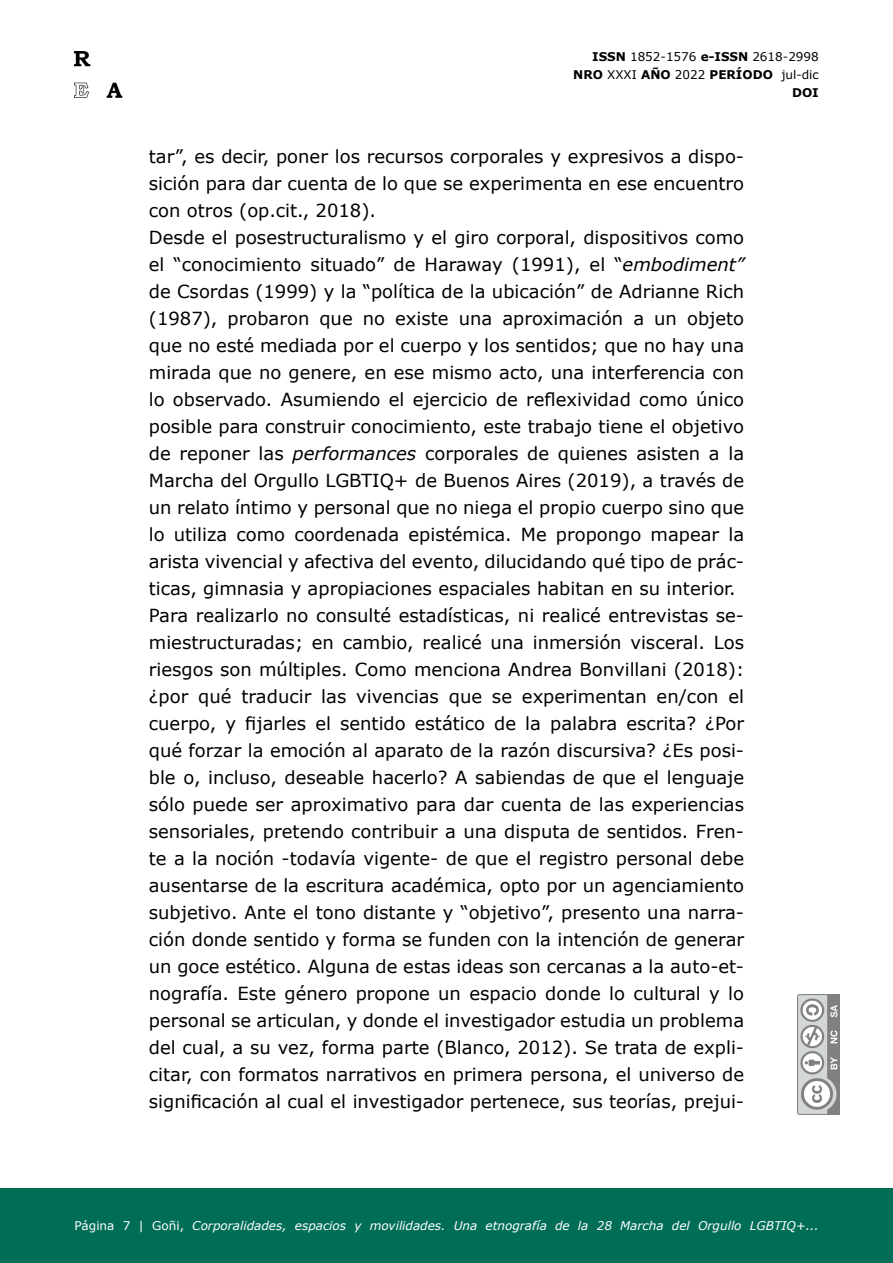
<style>
.page{position:relative;width:893px;height:1263px;background:#fff}
.page>*{position:absolute;margin:0;border:0;box-sizing:border-box;transform-origin:0 0}
.t1{font:18px/27px "Verdana";color:#000;text-align:justify}
.t2{font:italic 12px "Verdana";color:#fff}
.t3{font:12px/18px "Verdana";color:#000;text-align:right}
.s1{font-weight:700}
.s2{font-style:italic}
.s3{font-style:normal}
</style>
<div class="page">
<img style="left:798px;top:994px;width:42px;height:120px">
<div style="left:0;top:1188px;width:893px;height:75px;background:#006e56"></div>
<img style="left:74px;top:52px;width:49px;height:45px">
<p class="t3" style="left:573px;top:47px;width:247px"><span class="s1">ISSN</span> 1852-1576 <span class="s1">e-ISSN</span> 2618-2998<br><span class="s1">NRO</span> XXXI <span class="s1">AÑO</span> 2022 <span class="s1">PERÍODO</span> jul-dic<br><span class="s1">DOI</span></p>
<p class="t1" style="left:149px;top:142px;width:597px">tar”, es decir, poner los recursos corporales y expresivos a dispo&shy;sición para dar cuenta de lo que se experimenta en ese encuentro con otros (op.cit., 2018).</p>
<p class="t1" style="left:149px;top:223px;width:597px">Desde el posestructuralismo y el giro corporal, dispositivos como el “conocimiento situado” de Haraway (1991), el “<span class="s2">embodiment” </span>de Csordas (1999) y la “política de la ubicación” de Adrianne Rich (1987), probaron que no existe una aproximación a un objeto que no esté mediada por el cuerpo y los sentidos; que no hay una mirada que no genere, en ese mismo acto, una interferencia con lo observado. Asumiendo el ejercicio de reflexividad como único posible para construir conocimiento, este trabajo tiene el objetivo de reponer las <span class="s2">performances</span> corporales de quienes asisten a la Marcha del Orgullo LGBTIQ+ de Buenos Aires (2019), a través de un relato íntimo y personal que no niega el propio cuerpo sino que lo utiliza como coordenada epistémica. Me propongo mapear la arista vivencial y afectiva del evento, dilucidando qué tipo de prác&shy;ticas, gimnasia y apropiaciones espaciales habitan en su interior.</p>
<p class="t1" style="left:149px;top:601px;width:597px">Para realizarlo no consulté estadísticas, ni realicé entrevistas se&shy;miestructuradas; en cambio, realicé una inmersión visceral. Los riesgos son múltiples. Como menciona Andrea Bonvillani (2018): ¿por qué traducir las vivencias que se experimentan en/con el cuerpo, y fijarles el sentido estático de la palabra escrita? ¿Por qué forzar la emoción al aparato de la razón discursiva? ¿Es posi&shy;ble o, incluso, deseable hacerlo? A sabiendas de que el lenguaje sólo puede ser aproximativo para dar cuenta de las experiencias sensoriales, pretendo contribuir a una disputa de sentidos. Fren&shy;te a la noción -todavía vigente- de que el registro personal debe ausentarse de la escritura académica, opto por un agenciamiento subjetivo. Ante el tono distante y “objetivo”, presento una narra&shy;ción donde sentido y forma se funden con la intención de generar un goce estético. Alguna de estas ideas son cercanas a la auto-et&shy;nografía. Este género propone un espacio donde lo cultural y lo personal se articulan, y donde el investigador estudia un problema del cual, a su vez, forma parte (Blanco, 2012). Se trata de expli&shy;citar, con formatos narrativos en primera persona, el universo de significación al cual el investigador pertenece, sus teorías, prejui-</p>
<p class="t2" style="left:74px;top:1217px;width:746px"><span class="s3">Página 7 | Goñi,</span> Corporalidades, espacios y movilidades. Una etnografía de la 28 Marcha del Orgullo LGBTIQ+...</p>
</div>
